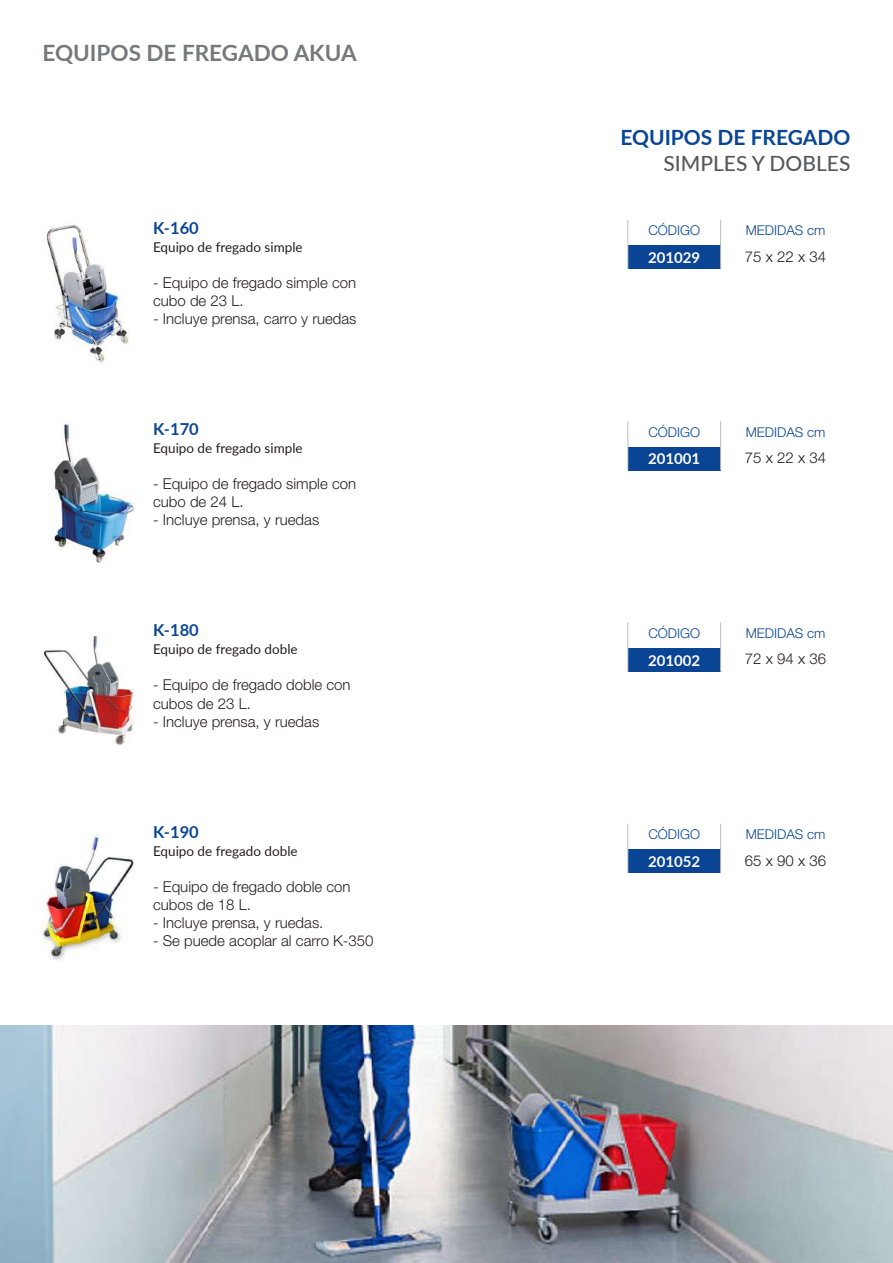
<style>
.page{position:relative;width:893px;height:1263px;background:#fff}
.page>*{position:absolute;margin:0;border:0;box-sizing:border-box;transform-origin:0 0}
.t1{font:700 22.5px "Lato";color:#76787b}
.t2{font:700 21px "Lato";color:#094594}
.t3{font:500 21px "Lato";color:#57585a}
.t4{font:700 16.5px "Lato";color:#094594}
.t5{font:300 15px/18px "Helvetica Neue LT Std";color:#231f20}
.t6{font:700 15px "Lato";color:#fff}
.t7{font:13.5px "Lato";color:#231f20}
.t8{font:300 13.5px "Helvetica Neue LT Std";color:#094594}
</style>
<div class="page">
<img style="left:45px;top:225px;width:85px;height:138px">
<div style="left:628px;top:246px;width:93px;height:23px;background:#094594"></div>
<svg style="left:627px;top:220px;width:1px;height:49px"></svg>
<svg style="left:720px;top:220px;width:1px;height:49px"></svg>
<img style="left:43px;top:636px;width:92px;height:111px">
<div style="left:628px;top:648px;width:93px;height:24px;background:#094594"></div>
<svg style="left:627px;top:622px;width:1px;height:50px"></svg>
<svg style="left:720px;top:622px;width:1px;height:50px"></svg>
<img style="left:43px;top:834px;width:91px;height:126px">
<div style="left:628px;top:850px;width:93px;height:23px;background:#094594"></div>
<svg style="left:627px;top:824px;width:1px;height:49px"></svg>
<svg style="left:720px;top:824px;width:1px;height:49px"></svg>
<img style="left:51px;top:422px;width:83px;height:140px">
<div style="left:628px;top:447px;width:93px;height:23px;background:#094594"></div>
<svg style="left:627px;top:421px;width:1px;height:49px"></svg>
<svg style="left:720px;top:421px;width:1px;height:49px"></svg>
<img style="left:0;top:1025px;width:893px;height:238px">
<h1 class="t1" style="left:43px;top:36px;width:316px">EQUIPOS DE FREGADO AKUA</h1>
<p class="t4" style="left:153px;top:216px;width:47px">K-160</p>
<p class="t7" style="left:153px;top:237px;width:151px">Equipo de fregado simple</p>
<p class="t5" style="left:153px;top:273px;width:205px">- Equipo de fregado simple con cubo de 23 L.</p>
<p class="t5" style="left:153px;top:309px;width:205px">- Incluye prensa, carro y ruedas</p>
<p class="t4" style="left:153px;top:417px;width:47px">K-170</p>
<p class="t7" style="left:153px;top:439px;width:151px">Equipo de fregado simple</p>
<p class="t5" style="left:153px;top:474px;width:205px">- Equipo de fregado simple con cubo de 24 L.</p>
<p class="t5" style="left:153px;top:510px;width:168px">- Incluye prensa, y ruedas</p>
<p class="t4" style="left:153px;top:618px;width:47px">K-180</p>
<p class="t7" style="left:153px;top:640px;width:146px">Equipo de fregado doble</p>
<p class="t5" style="left:153px;top:676px;width:199px">- Equipo de fregado doble con cubos de 23 L.</p>
<p class="t5" style="left:153px;top:712px;width:168px">- Incluye prensa, y ruedas</p>
<p class="t4" style="left:153px;top:820px;width:47px">K-190</p>
<p class="t7" style="left:153px;top:841px;width:146px">Equipo de fregado doble</p>
<p class="t5" style="left:153px;top:877px;width:199px">- Equipo de fregado doble con cubos de 18 L.</p>
<p class="t5" style="left:153px;top:913px;width:172px">- Incluye prensa, y ruedas.</p>
<p class="t5" style="left:153px;top:931px;width:222px">- Se puede acoplar al carro K-350</p>
<h2 class="t2" style="left:620px;top:122px;width:231px">EQUIPOS DE FREGADO</h2>
<h2 class="t3" style="left:663px;top:148px;width:188px">SIMPLES Y DOBLES</h2>
<p class="t8" style="left:648px;top:222px;width:53px">CÓDIGO</p>
<p class="t8" style="left:746px;top:222px;width:81px">MEDIDAS cm</p>
<p class="t6" style="left:648px;top:246px;width:54px">201029</p>
<p class="t5" style="left:745px;top:247px;width:83px">75 x 22 x 34</p>
<p class="t8" style="left:648px;top:424px;width:53px">CÓDIGO</p>
<p class="t8" style="left:746px;top:424px;width:81px">MEDIDAS cm</p>
<p class="t6" style="left:648px;top:448px;width:54px">201001</p>
<p class="t5" style="left:745px;top:448px;width:83px">75 x 22 x 34</p>
<p class="t8" style="left:648px;top:625px;width:53px">CÓDIGO</p>
<p class="t8" style="left:746px;top:625px;width:81px">MEDIDAS cm</p>
<p class="t6" style="left:648px;top:649px;width:54px">201002</p>
<p class="t5" style="left:745px;top:649px;width:83px">72 x 94 x 36</p>
<p class="t8" style="left:648px;top:826px;width:53px">CÓDIGO</p>
<p class="t8" style="left:746px;top:826px;width:81px">MEDIDAS cm</p>
<p class="t6" style="left:648px;top:850px;width:54px">201052</p>
<p class="t5" style="left:745px;top:851px;width:83px">65 x 90 x 36</p>
</div>
